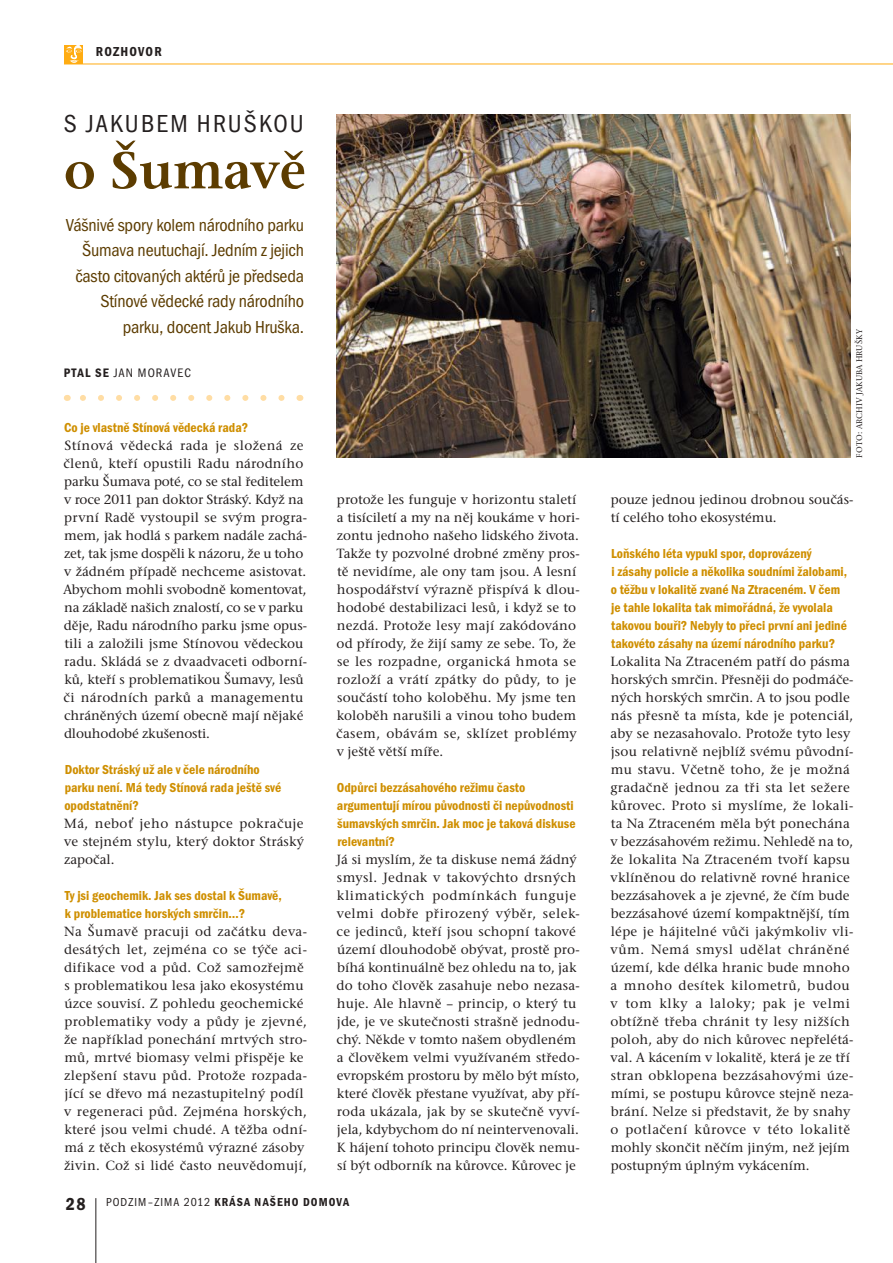
<style>
.page{position:relative;width:893px;height:1263px;background:#fff}
.page>*{position:absolute;margin:0;border:0;box-sizing:border-box;transform-origin:0 0}
.t1{font:52.5px "Stone Serif Itc TOT Semi";color:#5c3c00}
.t2{font:25.5px "Franklin Got Itc TOT Boo Con";color:#241f1f}
.t3{font:18px/25.5px "Franklin Got Itc TOT Boo Con";letter-spacing:-.01em;color:#5c3c00;text-align:right}
.t4{font:500 13.5px/18px "Stone Serif Itc TOT";letter-spacing:.01em;color:#241f1f}
.t5{font:13.5px/18px "Franklin Got Itc TOT Dem Con";color:#cf8f01}
.t6{font:13.5px "Franklin Got Itc TOT Dem Con";letter-spacing:.14em;color:#241f1f}
.t7{font:12.75px "Franklin Got Itc TOT Boo Con";color:#241f1f}
.t8{font:12px "Franklin Got Itc TOT Dem Con";letter-spacing:.09em;color:#241f1f}
.t9{font:500 8.25px "Stone Serif Itc TOT";letter-spacing:.105em;color:#241f1f}
.s1{font-family:"Franklin Got Itc TOT Dem Con"}
.s2{font-size:18px}
.s3{font-family:"Franklin Got Itc TOT Boo Con"}
</style>
<div class="page">
<hr style="left:95px;top:1198px;width:1px;height:65px;background:#241f1f">
<div style="left:64px;top:46px;width:19px;height:18px;background:#ffac12"></div>
<svg style="left:66px;top:45px;width:15px;height:18px"></svg>
<hr style="left:64px;top:64px;width:829px;height:1px;background:#ffac12">
<svg style="left:68px;top:395px;width:231px;height:6px"></svg>
<svg style="left:76px;top:395px;width:206px;height:6px"></svg>
<img style="left:336px;top:115px;width:514px;height:343px">
<p class="t6" style="left:96px;top:44px;width:67px">rozhovor</p>
<h2 class="t2" style="left:64px;top:109px;width:241px">s Jakubem Hruškou</h2>
<h1 class="t1" style="left:64px;top:139px;width:244px">o Šumavě</h1>
<h3 class="t3" style="left:66px;top:212px;width:240px">Vášnivé spory kolem národního parku Šumava neutuchají. Jedním z jejich často citovaných aktérů je předseda Stínové vědecké rady národního parku, docent Jakub Hruška.</h3>
<p class="t7" style="left:64px;top:366px;width:127px"><span class="s1">ptal se</span> jan moravec</p>
<p class="t5" style="left:64px;top:418px;width:185px">Co je vlastně Stínová vědecká rada?</p>
<p class="t4" style="left:64px;top:437px;width:245px">Stínová vědecká rada je složená ze členů, kteří opustili Radu národního parku Šumava poté, co se stal ředitelem v roce 2011 pan doktor Stráský. Když na první Radě vystoupil se svým progra&shy;mem, jak hodlá s parkem nadále zachá&shy;zet, tak jsme dospěli k názoru, že u toho v žádném případě nechceme asistovat.<br>Abychom mohli svobodně komentovat, na základě našich znalostí, co se v parku děje, Radu národního parku jsme opus&shy;tili a založili jsme Stínovou vědeckou radu. Skládá se z dvaadvaceti odborní&shy;ků, kteří s problematikou Šumavy, lesů či národních parků a managementu chráněných území obecně mají nějaké dlouhodobé zkušenosti.</p>
<p class="t5" style="left:64px;top:760px;width:218px">Doktor Stráský už ale v čele národního parku není. Má tedy Stínová rada ještě své opodstatnění?</p>
<p class="t4" style="left:64px;top:815px;width:241px;text-align:justify">Má, neboť jeho nástupce pokračuje ve stejném stylu, který doktor Stráský započal.</p>
<p class="t5" style="left:65px;top:886px;width:219px">Ty jsi geochemik. Jak ses dostal k Šumavě, k problematice horských smrčin…?</p>
<p class="t4" style="left:64px;top:923px;width:245px">Na Šumavě pracuji od začátku deva&shy;desátých let, zejména co se týče aci&shy;difikace vod a půd. Což samozřejmě s problematikou lesa jako ekosystému úzce souvisí. Z pohledu geochemické problematiky vody a půdy je zjevné, že například ponechání mrtvých stro&shy;mů, mrtvé biomasy velmi přispěje ke zlepšení stavu půd. Protože rozpada&shy;jící se dřevo má nezastupitelný podíl v regeneraci půd. Zejména horských, které jsou velmi chudé. A těžba odní&shy;má z těch ekosystémů výrazné zásoby živin. Což si lidé často neuvědomují,</p>
<p class="t4" style="left:336px;top:491px;width:245px">protože les funguje v horizontu staletí a tisíciletí a my na něj koukáme v hori&shy;zontu jednoho našeho lidského života.<br>Takže ty pozvolné drobné změny pros&shy;tě nevidíme, ale ony tam jsou. A lesní hospodářství výrazně přispívá k dlou&shy;hodobé destabilizaci lesů, i když se to nezdá. Protože lesy mají zakódováno od přírody, že žijí samy ze sebe. To, že se les rozpadne, organická hmota se rozloží a vrátí zpátky do půdy, to je součástí toho koloběhu. My jsme ten koloběh narušili a vinou toho budem časem, obávám se, sklízet problémy v ještě větší míře.</p>
<p class="t5" style="left:337px;top:779px;width:240px">Odpůrci bezzásahového režimu často argumentují mírou původnosti či nepůvodnosti šumavských smrčin. Jak moc je taková diskuse relevantní?</p>
<p class="t4" style="left:336px;top:851px;width:245px">Já si myslím, že ta diskuse nemá žádný smysl. Jednak v takovýchto drsných klimatických podmínkách funguje velmi dobře přirozený výběr, selek&shy;ce jedinců, kteří jsou schopní takové území dlouhodobě obývat, prostě pro&shy;bíhá kontinuálně bez ohledu na to, jak do toho člověk zasahuje nebo nezasa&shy;huje. Ale hlavně – princip, o který tu jde, je ve skutečnosti strašně jednodu&shy;chý. Někde v tomto našem obydleném a člověkem velmi využívaném středo&shy;evropském prostoru by mělo být místo, které člověk přestane využívat, aby pří&shy;roda ukázala, jak by se skutečně vyví&shy;jela, kdybychom do ní neintervenovali.<br>K hájení tohoto principu člověk nemu&shy;sí být odborník na kůrovce. Kůrovec je</p>
<p class="t8" style="left:66px;top:1195px;width:284px"><span class="s2">28</span> <span class="s3">podzim–zima 2012</span> krása našeho domova</p>
<p class="t9" style="left:854px;top:458px;width:130px;rotate:-90deg">foto: archiv Jakuba Hrušky</p>
<p class="t4" style="left:611px;top:491px;width:244px">pouze jednou jedinou drobnou součás&shy;tí celého toho ekosystému.</p>
<p class="t5" style="left:611px;top:545px;width:238px">Loňského léta vypukl spor, doprovázený<br>i zásahy policie a několika soudními žalobami, o těžbu v lokalitě zvané Na Ztraceném. V čem je tahle lokalita tak mimořádná, že vyvolala takovou bouři? Nebyly to přeci první ani jediné takovéto zásahy na území národního parku?</p>
<p class="t4" style="left:610px;top:653px;width:245px">Lokalita Na Ztraceném patří do pásma horských smrčin. Přesněji do podmáče&shy;ných horských smrčin. A to jsou podle nás přesně ta místa, kde je potenciál, aby se nezasahovalo. Protože tyto lesy jsou relativně nejblíž svému původní&shy;mu stavu. Včetně toho, že je možná gradačně jednou za tři sta let sežere kůrovec. Proto si myslíme, že lokali&shy;ta Na Ztraceném měla být ponechána v bezzásahovém režimu. Nehledě na to, že lokalita Na Ztraceném tvoří kapsu vklíněnou do relativně rovné hranice bezzásahovek a je zjevné, že čím bude bezzásahové území kompaktnější, tím lépe je hájitelné vůči jakýmkoliv vli&shy;vům. Nemá smysl udělat chráněné území, kde délka hranic bude mnoho a mnoho desítek kilometrů, budou v tom klky a laloky; pak je velmi obtížně třeba chránit ty lesy nižších poloh, aby do nich kůrovec nepřelétá&shy;val. A kácením v lokalitě, která je ze tří stran obklopena bezzásahovými úze&shy;mími, se postupu kůrovce stejně neza&shy;brání. Nelze si představit, že by snahy o potlačení kůrovce v této lokalitě mohly skončit něčím jiným, než jejím postupným úplným vykácením.</p>
</div>
